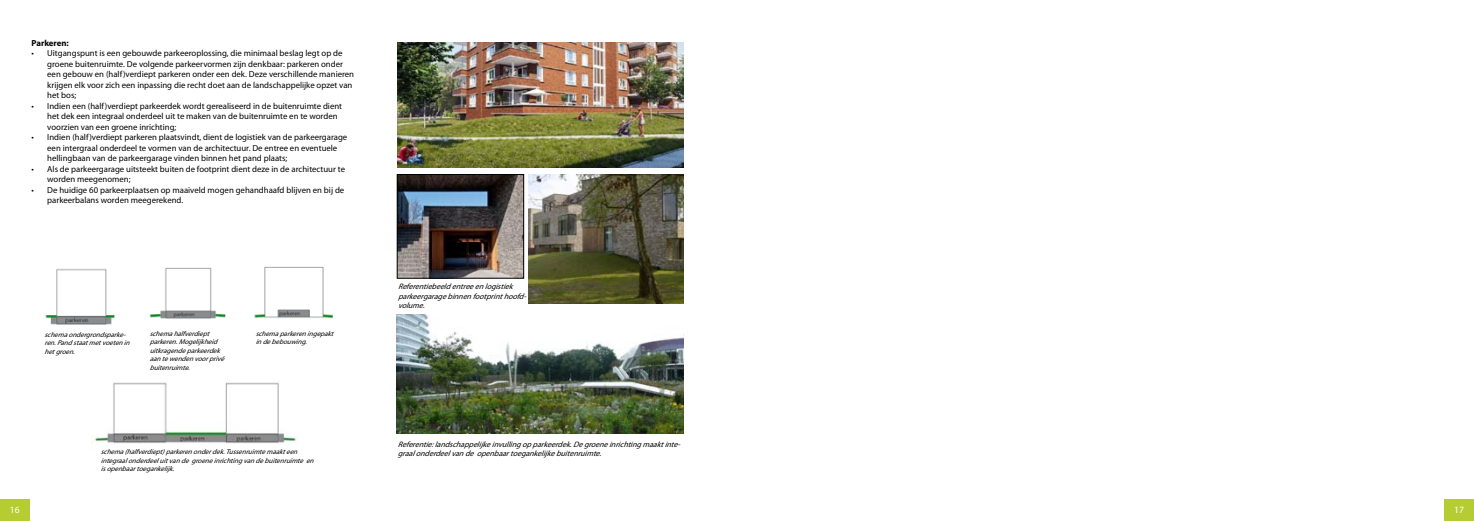
<style>
.page{position:relative;width:1474px;height:521px;background:#fff}
.page>*{position:absolute;margin:0;border:0;box-sizing:border-box;transform-origin:0 0}
.t1{font:9.62px "Myriad Pro";color:#fff}
.t2{font:8.75px/10.5px "Myriad Pro";color:#000}
.t3{font:700 8.75px "Myriad Pro";letter-spacing:-.005em;color:#000}
.t4{font:italic 7.88px/9.5px "Myriad Pro";color:#000}
.t5{font:italic 7px/8.4px "Myriad Pro";color:#000}
</style>
<div class="page">
<div style="left:1444px;top:499px;width:29px;height:22px;background:#b5cc33"></div>
<div style="left:0;top:499px;width:30px;height:22px;background:#b5cc33"></div>
<img style="left:91px;top:382px;width:206px;height:62px">
<img style="left:149px;top:267px;width:77px;height:52px">
<img style="left:254px;top:266px;width:80px;height:53px">
<img style="left:45px;top:268px;width:70px;height:57px">
<img style="left:528px;top:174px;width:155px;height:130px">
<img style="left:397px;top:42px;width:286px;height:126px">
<img style="left:399px;top:176px;width:123px;height:101px">
<div style="left:397px;top:174px;width:127px;height:105px;border:1px solid #000"></div>
<img style="left:397px;top:314px;width:286px;height:120px">
<p class="t3" style="left:32px;top:37px;width:39px">Parkeren:</p>
<p class="t2" style="left:47px;top:48px;width:308px;text-indent:-16px">• Uitgangspunt is een gebouwde parkeeroplossing, die minimaal beslag legt op de groene buitenruimte. De volgende parkeervormen zijn denkbaar: parkeren onder een gebouw en (half)verdiept parkeren onder een dek. Deze verschillende manieren krijgen elk voor zich een inpassing die recht doet aan de landschappelijke opzet van het bos;</p>
<p class="t2" style="left:47px;top:101px;width:296px;text-indent:-16px">• Indien een (half)verdiept parkeerdek wordt gerealiseerd in de buitenruimte dient het dek een integraal onderdeel uit te maken van de buitenruimte en te worden voorzien van een groene inrichting;</p>
<p class="t2" style="left:47px;top:132px;width:301px;text-indent:-16px">• Indien (half)verdiept parkeren plaatsvindt, dient de logistiek van de parkeergarage een intergraal onderdeel te vormen van de architectuur. De entree en eventuele hellingbaan van de parkeergarage vinden binnen het pand plaats;</p>
<p class="t2" style="left:47px;top:164px;width:299px;text-indent:-16px">• Als de parkeergarage uitsteekt buiten de footprint dient deze in de architectuur te worden meegenomen;</p>
<p class="t2" style="left:47px;top:185px;width:298px;text-indent:-16px">• De huidige 60 parkeerplaatsen op maaiveld mogen gehandhaafd blijven en bij de parkeerbalans worden meegerekend.</p>
<p class="t5" style="left:45px;top:330px;width:89px">schemaondergrondsparke&shy;ren.Pandstaatmetvoetenin hetgroen.</p>
<p class="t5" style="left:150px;top:329px;width:79px">schemahalfverdiept parkeren.Mogelijkheid uitkragendeparkeerdek aantewendenvoorprivé buitenruimte.</p>
<p class="t5" style="left:256px;top:329px;width:82px">schemaparkereningepakt indebebouwing.</p>
<p class="t4" style="left:398px;top:282px;width:133px">Referentiebeeldentreeenlogistiek parkeergaragebinnenfootprinthoofd&shy;volume.</p>
<p class="t5" style="left:101px;top:447px;width:217px">schema(halfverdiept)parkerenonderdek.Tussenruimtemaakteen integraalonderdeeluitvandegroeneinrichtingvandebuitenruimteen isopenbaartoegankelijk.</p>
<p class="t4" style="left:398px;top:439px;width:287px">Referentie:landschappelijkeinvullingopparkeerdek.Degroeneinrichtingmaaktinte&shy;graalonderdeelvandeopenbaartoegankelijkebuitenruimte.</p>
<p class="t1" style="left:10px;top:504px;width:11px">16</p>
<p class="t1" style="left:1453px;top:504px;width:11px">17</p>
</div>
